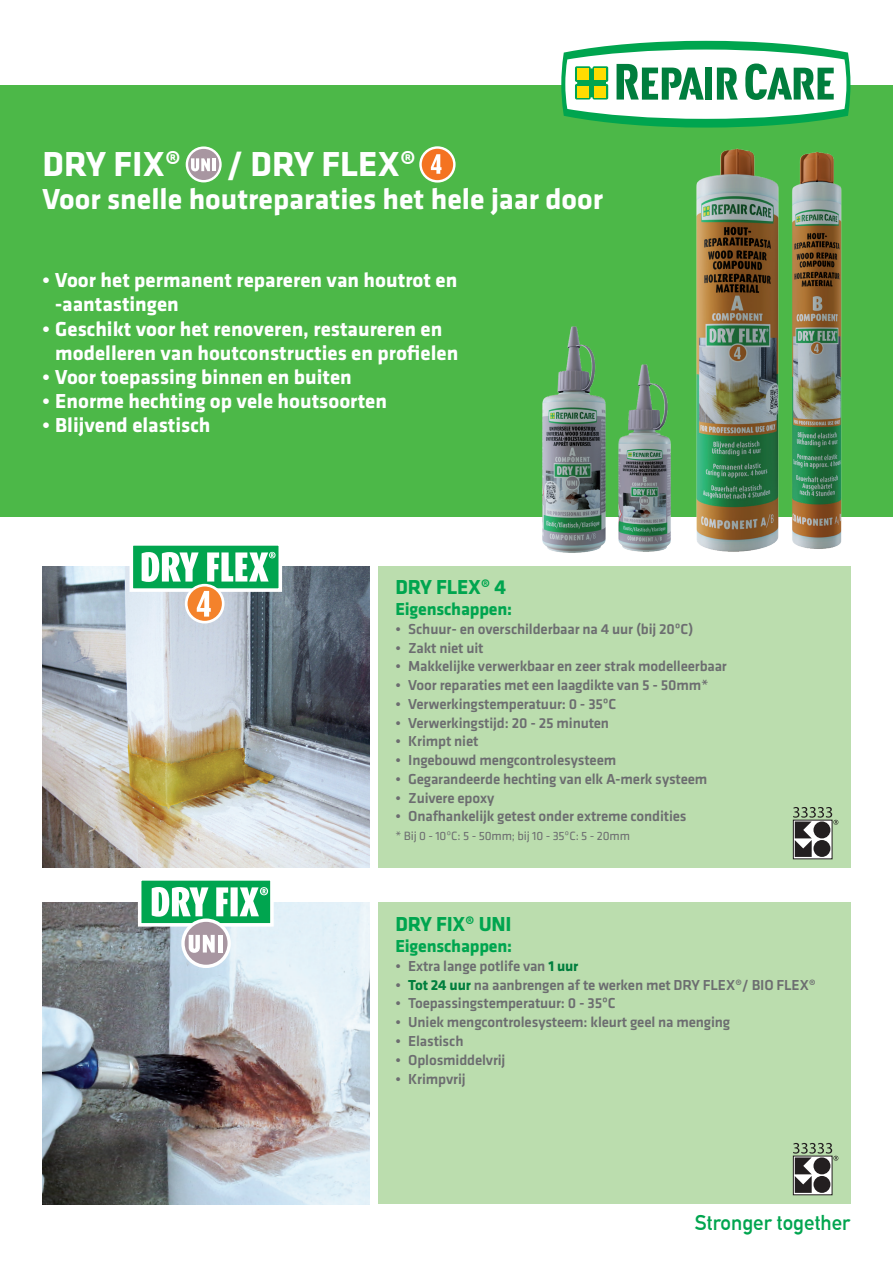
<style>
.page{position:relative;width:893px;height:1263px;background:#fff}
.page>*{position:absolute;margin:0;border:0;box-sizing:border-box;transform-origin:0 0}
.t1{font:700 36px "Klavika";color:#fff}
.t2{font:700 30px "Klavika";color:#fff}
.t3{font:700 21px/24px "Klavika";color:#fff}
.t4{font:700 21px "Klavika";letter-spacing:-.01em;color:#00a54f}
.t5{font:700 21px "DIN Alternate";color:#00a54f}
.t6{font:700 18px "Klavika";letter-spacing:-.01em;color:#00a54f}
.t7{font:500 15px "Klavika";letter-spacing:-.01em;color:#6c6d70}
.t8{font:12.45px "Klavika";letter-spacing:-.01em;color:#6c6d70}
.s1{font-weight:700;color:#007e3d}
</style>
<div class="page">
<div style="left:0;top:85px;width:893px;height:432px;background:#4cb848"></div>
<svg style="left:561px;top:41px;width:289px;height:87px"></svg>
<img style="left:696px;top:148px;width:78px;height:404px">
<img style="left:774px;top:151px;width:68px;height:398px">
<img style="left:542px;top:326px;width:64px;height:227px">
<img style="left:618px;top:364px;width:53px;height:188px">
<svg style="left:187px;top:147px;width:34px;height:34px"></svg>
<div style="left:186px;top:146px;width:36px;height:36px;border:2px solid #fff;border-radius:50%"></div>
<svg style="left:191px;top:158px;width:19px;height:13px"></svg>
<hr style="left:212px;top:158px;width:4px;height:13px;background:#fff">
<svg style="left:420px;top:148px;width:34px;height:33px"></svg>
<div style="left:419px;top:146px;width:37px;height:37px;border:2px solid #fff;border-radius:50%"></div>
<svg style="left:431px;top:154px;width:10px;height:20px"></svg>
<img style="left:43px;top:902px;width:327px;height:302px">
<div style="left:378px;top:902px;width:472px;height:302px;background:#bbddae"></div>
<div style="left:140px;top:879px;width:132px;height:46px;background:#00a54f"></div>
<div style="left:138px;top:877px;width:136px;height:49px;border:4px solid #fff"></div>
<svg style="left:152px;top:887px;width:57px;height:30px"></svg>
<svg style="left:216px;top:887px;width:52px;height:29px"></svg>
<svg style="left:183px;top:920px;width:46px;height:46px"></svg>
<div style="left:181px;top:918px;width:50px;height:50px;border:3px solid #fff;border-radius:50%"></div>
<svg style="left:189px;top:935px;width:26px;height:18px"></svg>
<hr style="left:218px;top:935px;width:4px;height:17px;background:#fff">
<img style="left:43px;top:566px;width:327px;height:302px">
<div style="left:378px;top:566px;width:472px;height:302px;background:#bbddae"></div>
<div style="left:131px;top:544px;width:149px;height:46px;background:#00a54f"></div>
<div style="left:130px;top:542px;width:152px;height:50px;border:4px solid #fff"></div>
<svg style="left:142px;top:552px;width:57px;height:30px"></svg>
<svg style="left:207px;top:552px;width:69px;height:29px"></svg>
<svg style="left:186px;top:585px;width:37px;height:37px"></svg>
<div style="left:185px;top:584px;width:40px;height:39px;border:3px solid #fff;border-radius:50%"></div>
<svg style="left:197px;top:591px;width:14px;height:26px"></svg>
<svg style="left:793px;top:807px;width:45px;height:50px"></svg>
<svg style="left:793px;top:1143px;width:45px;height:50px"></svg>
<h1 class="t1" style="left:43px;top:144px;width:140px">DRY FIX®</h1>
<h1 class="t1" style="left:226px;top:144px;width:191px">/ DRY FLEX®</h1>
<h2 class="t2" style="left:43px;top:183px;width:562px">Voor snelle houtreparaties het hele jaar door</h2>
<h3 class="t3" style="left:55px;top:269px;width:404px;text-indent:-13px">• Voor het permanent repareren van houtrot en -aantastingen</h3>
<h3 class="t3" style="left:55px;top:317px;width:405px;text-indent:-13px">• Geschikt voor het renoveren, restaureren en modelleren van houtconstructies en profielen</h3>
<h3 class="t3" style="left:43px;top:365px;width:311px">• Voor toepassing binnen en buiten</h3>
<h3 class="t3" style="left:43px;top:389px;width:346px">• Enorme hechting op vele houtsoorten</h3>
<h3 class="t3" style="left:43px;top:413px;width:169px">• Blijvend elastisch</h3>
<h3 class="t4" style="left:395px;top:576px;width:112px">DRY FLEX® 4</h3>
<p class="t6" style="left:395px;top:599px;width:118px">Eigenschappen:</p>
<p class="t7" style="left:395px;top:621px;width:299px">• Schuur- en overschilderbaar na 4 uur (bij 20ºC)</p>
<p class="t7" style="left:395px;top:639px;width:90px">• Zakt niet uit</p>
<p class="t7" style="left:395px;top:658px;width:333px">• Makkelijke verwerkbaar en zeer strak modelleerbaar</p>
<p class="t7" style="left:395px;top:677px;width:315px">• Voor reparaties met een laagdikte van 5 - 50mm*</p>
<p class="t7" style="left:395px;top:696px;width:222px">• Verwerkingstemperatuur: 0 - 35ºC</p>
<p class="t7" style="left:395px;top:714px;width:215px">• Verwerkingstijd: 20 - 25 minuten</p>
<p class="t7" style="left:395px;top:733px;width:84px">• Krimpt niet</p>
<p class="t7" style="left:395px;top:752px;width:222px">• Ingebouwd mengcontrolesysteem</p>
<p class="t7" style="left:395px;top:771px;width:313px">• Gegarandeerde hechting van elk A-merk systeem</p>
<p class="t7" style="left:395px;top:789px;width:100px">• Zuivere epoxy</p>
<p class="t7" style="left:395px;top:808px;width:293px">• Onafhankelijk getest onder extreme condities</p>
<p class="t8" style="left:395px;top:829px;width:236px">* Bij 0 - 10ºC: 5 - 50mm; bij 10 - 35ºC: 5 - 20mm</p>
<h3 class="t4" style="left:395px;top:913px;width:118px">DRY FIX® UNI</h3>
<p class="t6" style="left:395px;top:936px;width:118px">Eigenschappen:</p>
<p class="t7" style="left:395px;top:958px;width:184px">• Extra lange potlife van <span class="s1">1 uur</span></p>
<p class="t7" style="left:395px;top:976px;width:422px">• <span class="s1">Tot 24 uur</span> na aanbrengen af te werken met DRY FLEX®/ BIO FLEX®</p>
<p class="t7" style="left:395px;top:995px;width:222px">• Toepassingstemperatuur: 0 - 35ºC</p>
<p class="t7" style="left:395px;top:1014px;width:336px">• Uniek mengcontrolesysteem: kleurt geel na menging</p>
<p class="t7" style="left:395px;top:1033px;width:70px">• Elastisch</p>
<p class="t7" style="left:395px;top:1051px;width:111px">• Oplosmiddelvrij</p>
<p class="t7" style="left:395px;top:1070px;width:72px">• Krimpvrij</p>
<h3 class="t5" style="left:695px;top:1207px;width:157px">Stronger together</h3>
</div>
